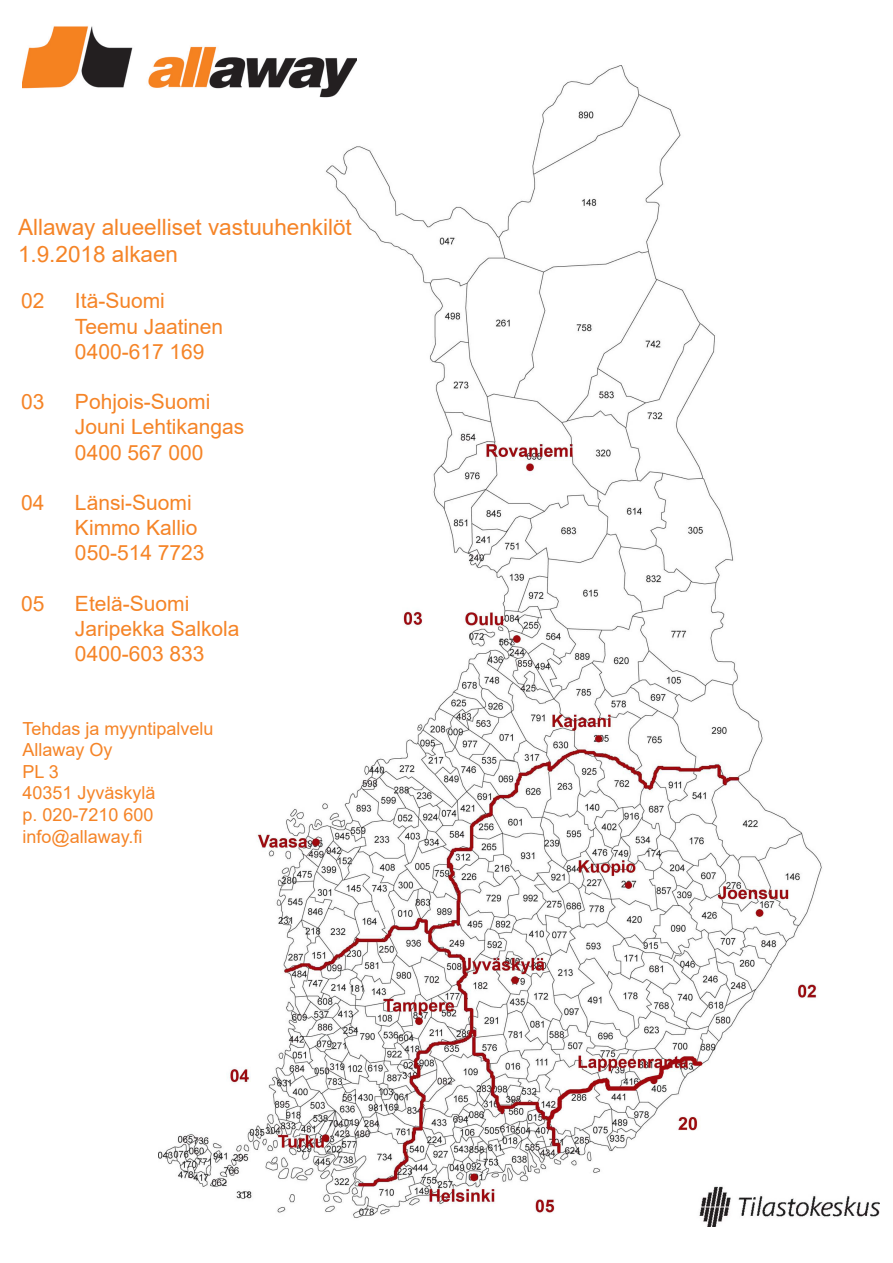
<style>
.page{position:relative;width:893px;height:1263px;background:#fff}
.page>*{position:absolute;margin:0;border:0;box-sizing:border-box;transform-origin:0 0}
.t1{font:22.5px "Arial";color:#f58427}
.t2{font:21px "Arial";color:#f58427}
.t3{font:18px "Arial";color:#f58427}
</style>
<div class="page">
<img style="left:158px;top:65px;width:721px;height:1162px">
<img style="left:22px;top:26px;width:334px;height:75px">
<p class="t1" style="left:18px;top:212px;width:335px">Allaway alueelliset vastuuhenkilöt</p>
<p class="t1" style="left:18px;top:239px;width:162px">1.9.2018 alkaen</p>
<p class="t2" style="left:21px;top:286px;width:25px">02</p>
<p class="t2" style="left:75px;top:286px;width:91px">Itä-Suomi</p>
<p class="t2" style="left:75px;top:312px;width:150px">Teemu Jaatinen</p>
<p class="t2" style="left:75px;top:337px;width:131px">0400-617 169</p>
<p class="t2" style="left:21px;top:387px;width:25px">03</p>
<p class="t2" style="left:75px;top:387px;width:137px">Pohjois-Suomi</p>
<p class="t2" style="left:75px;top:412px;width:171px">Jouni Lehtikangas</p>
<p class="t2" style="left:75px;top:438px;width:130px">0400 567 000</p>
<p class="t2" style="left:21px;top:488px;width:25px">04</p>
<p class="t2" style="left:75px;top:488px;width:118px">Länsi-Suomi</p>
<p class="t2" style="left:75px;top:513px;width:124px">Kimmo Kallio</p>
<p class="t2" style="left:75px;top:538px;width:131px">050-514 7723</p>
<p class="t2" style="left:21px;top:589px;width:25px">05</p>
<p class="t2" style="left:75px;top:589px;width:116px">Etelä-Suomi</p>
<p class="t2" style="left:75px;top:614px;width:166px">Jaripekka Salkola</p>
<p class="t2" style="left:75px;top:639px;width:131px">0400-603 833</p>
<p class="t3" style="left:22px;top:716px;width:193px">Tehdas ja myyntipalvelu</p>
<p class="t3" style="left:22px;top:737px;width:92px">Allaway Oy</p>
<p class="t3" style="left:22px;top:759px;width:38px">PL 3</p>
<p class="t3" style="left:22px;top:781px;width:135px">40351 Jyväskylä</p>
<p class="t3" style="left:22px;top:802px;width:133px">p. 020-7210 600</p>
<p class="t3" style="left:22px;top:824px;width:121px">info@allaway.fi</p>
</div>
